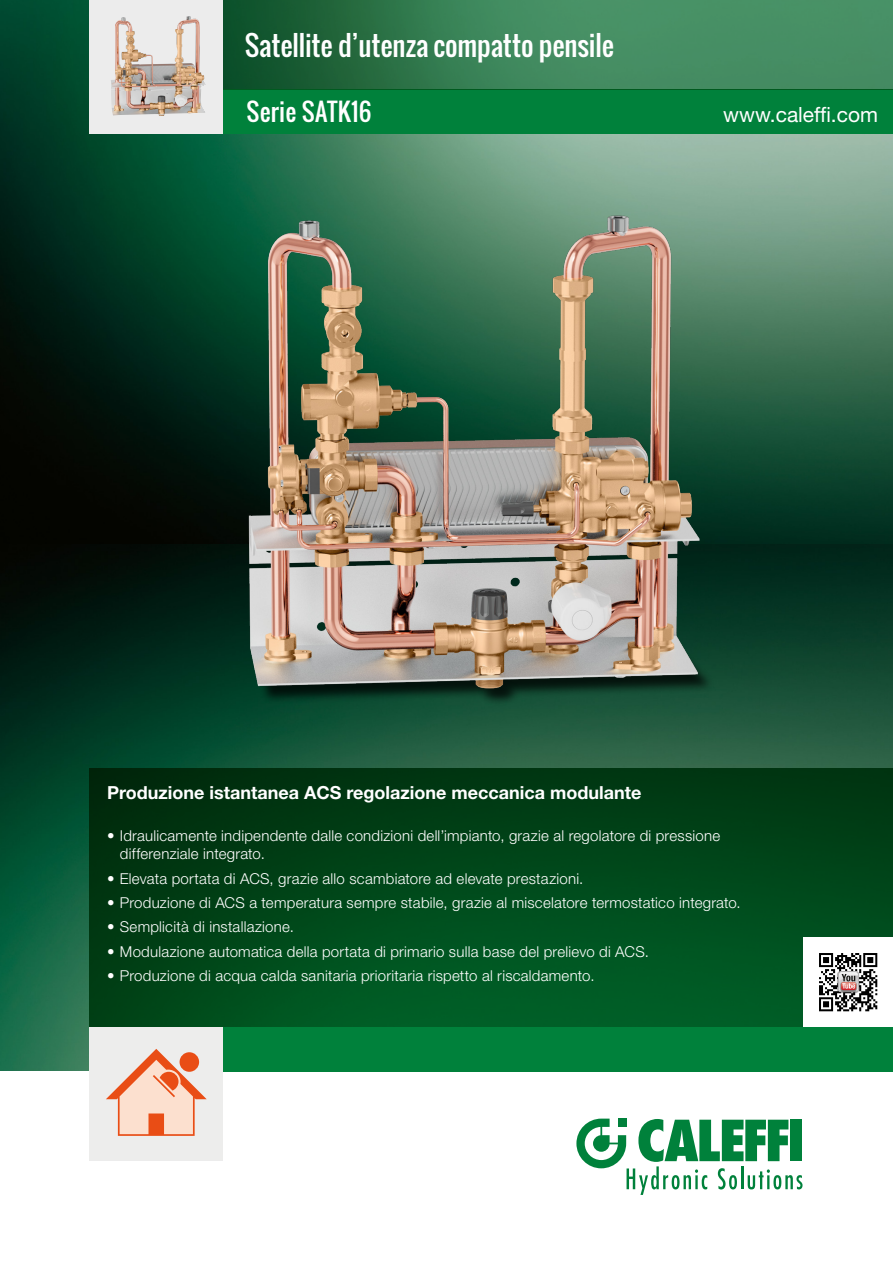
<style>
.page{position:relative;width:893px;height:1263px;background:#fff}
.page>*{position:absolute;margin:0;border:0;box-sizing:border-box;transform-origin:0 0}
.Subhead{font:27px "Oswald";letter-spacing:-.005em;color:#fff}
.Subhead-2{font:24px "Oswald";letter-spacing:.01em;color:#fff}
.t1{font:21px "Helvetica Neue LT Std";color:#fff}
.Titolo_Testo{font:700 18px "Helvetica Neue LT Std";color:#fff}
.Body_bullett{font:300 15px/18px "Helvetica Neue LT Std";letter-spacing:.015em;color:#fff}
</style>
<div class="page">
<img style="left:0;top:0;width:893px;height:545px">
<img style="left:0;top:545px;width:893px;height:526px">
<svg style="left:576px;top:1118px;width:226px;height:77px"></svg>
<svg style="left:89px;top:768px;width:804px;height:259px"></svg>
<div style="left:89px;top:89px;width:804px;height:45px;background:#00813b"></div>
<svg style="left:223px;top:0;width:670px;height:89px;fill:#448b62"></svg>
<div style="left:89px;top:1027px;width:804px;height:44px;background:#00813b"></div>
<div style="left:89px;top:1027px;width:134px;height:132px;background:#ededec"></div>
<svg style="left:106px;top:1049px;width:101px;height:87px"></svg>
<div style="left:89px;top:0;width:134px;height:134px;background:#ececec"></div>
<img style="left:111px;top:16px;width:95px;height:100px">
<div style="left:253px;top:643px;width:462px;height:61px;background:#000;opacity:.75"></div>
<div style="left:478px;top:679px;width:43px;height:27px;background:#000;opacity:.75"></div>
<img style="left:219px;top:194px;width:499px;height:504px">
<div style="left:804px;top:938px;width:89px;height:89px;background:#fff"></div>
<img style="left:819px;top:953px;width:59px;height:59px">
<img style="left:837px;top:971px;width:23px;height:23px">
<div style="left:838px;top:971px;width:21px;height:21px;border:1px solid #b3b2b3;border-radius:3px"></div>
<svg style="left:838px;top:971px;width:20px;height:21px"></svg>
<p class="Subhead" style="left:245px;top:25px;width:371px">Satellite d’utenza compatto pensile</p>
<p class="Subhead-2" style="left:247px;top:94px;width:126px">Serie SATK16</p>
<p class="t1" style="left:723px;top:102px;width:156px">www.caleffi.com</p>
<p class="Titolo_Testo" style="left:107px;top:782px;width:536px">Produzione istantanea ACS regolazione meccanica modulante</p>
<p class="Body_bullett" style="left:120px;top:826px;width:602px;text-indent:-13px">• Idraulicamente indipendente dalle condizioni dell’impianto, grazie al regolatore di pressione differenziale integrato.</p>
<p class="Body_bullett" style="left:107px;top:869px;width:478px">• Elevata portata di ACS, grazie allo scambiatore ad elevate prestazioni.</p>
<p class="Body_bullett" style="left:107px;top:893px;width:635px">• Produzione di ACS a temperatura sempre stabile, grazie al miscelatore termostatico integrato.</p>
<p class="Body_bullett" style="left:107px;top:918px;width:188px">• Semplicità di installazione.</p>
<p class="Body_bullett" style="left:107px;top:942px;width:543px">• Modulazione automatica della portata di primario sulla base del prelievo di ACS.</p>
<p class="Body_bullett" style="left:107px;top:966px;width:489px">• Produzione di acqua calda sanitaria prioritaria rispetto al riscaldamento.</p>
</div>
